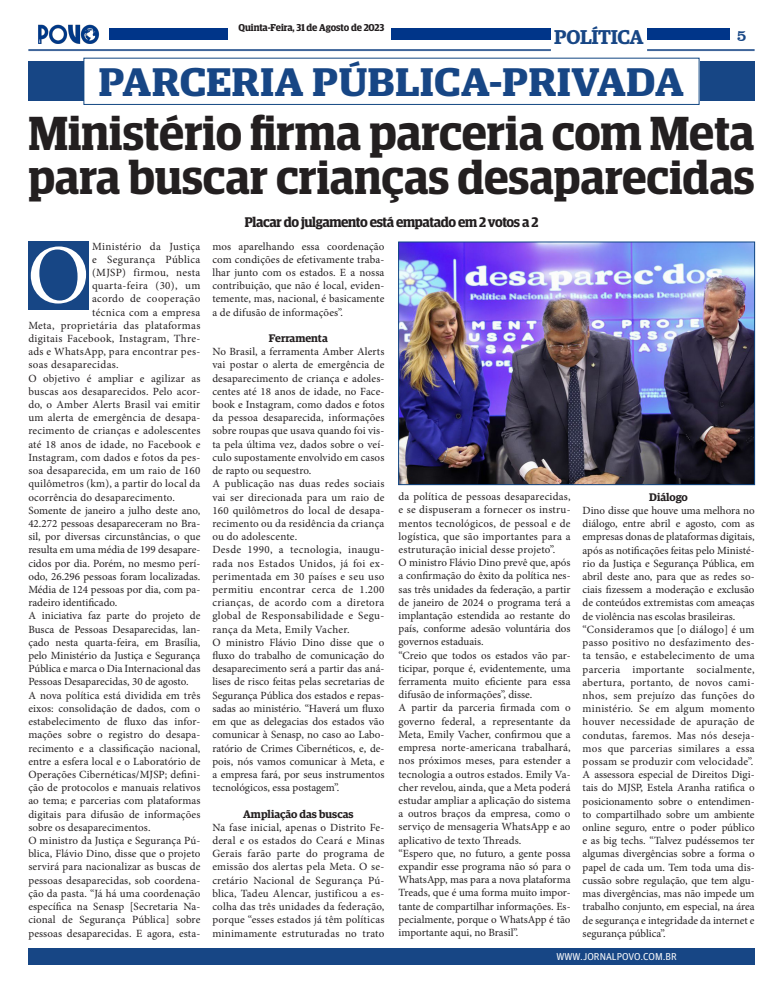
<style>
.page{position:relative;width:783px;height:993px;background:#fff}
.page>*{position:absolute;margin:0;border:0;box-sizing:border-box;transform-origin:0 0}
.t1{font:83.8px "Minion Pro";color:#fff}
.t2{font:600 47.8px "Guardian Egyptian Display";color:#231f20}
.t3{font:600 46.8px "Guardian Egyptian Display";color:#231f20}
.t4{font:600 40px "Guardian Egyptian Display";letter-spacing:.01em;color:#174685;scale:1.1 1}
.t5{font:600 20px "Guardian Egyptian";letter-spacing:-.02em;color:#174685}
.t6{font:16px "Clarendon BT";color:#174685}
.t7{font:600 14px "Guardian Egyptian Display";letter-spacing:-.025em;color:#231f20}
.t8{font:11px/13.2px "Minion Pro";letter-spacing:.01em;color:#231f20;text-align:justify}
.t9{font:11px "Minion Pro";letter-spacing:.03em;color:#231f20}
.t10{font:600 11px "Guardian Egyptian";color:#231f20}
.t11{font:600 10px "Guardian Egyptian Display";letter-spacing:-.005em;color:#231f20}
.t12{font:10px "Guardian Agate Sans G1 D Regular";color:#fff}
</style>
<div class="page">
<div style="left:28px;top:947px;width:726px;height:17px;background:#174685"></div>
<img style="left:38px;top:24px;width:62px;height:20px">
<div style="left:391px;top:28px;width:159px;height:12px;background:#003589"></div>
<div style="left:647px;top:28px;width:82px;height:12px;background:#003589"></div>
<hr style="left:647px;top:49px;width:107px;height:2px;background:#174685">
<hr style="left:28px;top:49px;width:522px;height:2px;background:#174685">
<div style="left:109px;top:28px;width:118px;height:12px;background:#003589"></div>
<div style="left:28px;top:61px;width:726px;height:40px;background:#174685"></div>
<div style="left:84px;top:58px;width:615px;height:46px;background:#fff"></div>
<div style="left:83px;top:58px;width:616px;height:47px;border:1px solid #114682"></div>
<div style="left:28px;top:241px;width:61px;height:68px;background:#174685"></div>
<img style="left:400px;top:243px;width:353px;height:240px">
<div style="left:398px;top:241px;width:357px;height:244px;border:1px solid #114683"></div>
<p class="t11" style="left:238px;top:22px;width:147px">Quinta-Feira, 31 de Agosto de 2023</p>
<h3 class="t5" style="left:554px;top:22px;width:91px">POLÍTICA</h3>
<p class="t4" style="left:99px;top:60px;width:533px">PARCERIA PÚBLICA-PRIVADA</p>
<h3 class="t6" style="left:736px;top:25px;width:11px">5</h3>
<p class="t2" style="left:28px;top:107px;width:727px">Ministério firma parceria com Meta</p>
<p class="t3" style="left:28px;top:152px;width:727px">para buscar crianças desaparecidas</p>
<p class="t9" style="left:92px;top:238px;width:110px">Ministério da Justiça</p>
<p class="t9" style="left:92px;top:252px;width:110px">e Segurança Pública</p>
<p class="t9" style="left:92px;top:265px;width:110px">(MJSP) firmou, nesta</p>
<p class="t9" style="left:92px;top:278px;width:110px">quarta-feira (30), um</p>
<p class="t9" style="left:92px;top:291px;width:110px">acordo de cooperação</p>
<p class="t9" style="left:92px;top:304px;width:110px">técnica com a empresa</p>
<p class="t8" style="left:28px;top:318px;width:173px">Meta, proprietária das plataformas</p>
<p class="t9" style="left:28px;top:331px;width:173px">digitais Facebook, Instagram, Thre-</p>
<p class="t9" style="left:28px;top:344px;width:173px">ads e WhatsApp, para encontrar pes-</p>
<p class="t9" style="left:28px;top:357px;width:92px">soas desaparecidas.</p>
<p class="t8" style="left:28px;top:371px;width:173px">O objetivo é ampliar e agilizar as buscas aos desaparecidos. Pelo acor&shy;do, o Amber Alerts Brasil vai emitir um alerta de emergência de desapa&shy;recimento de crianças e adolescentes até 18 anos de idade, no Facebook e Instagram, com dados e fotos da pes&shy;soa desaparecida, em um raio de 160 quilômetros (km), a partir do local da ocorrência do desaparecimento.</p>
<p class="t8" style="left:28px;top:503px;width:173px">Somente de janeiro a julho deste ano, 42.272 pessoas desapareceram no Bra&shy;sil, por diversas circunstâncias, o que resulta em uma média de 199 desapare&shy;cidos por dia. Porém, no mesmo perí&shy;odo, 26.296 pessoas foram localizadas.<br>Média de 124 pessoas por dia, com pa&shy;radeiro identificado.</p>
<p class="t8" style="left:28px;top:609px;width:173px">A iniciativa faz parte do projeto de Busca de Pessoas Desaparecidas, lan&shy;çado nesta quarta-feira, em Brasília, pelo Ministério da Justiça e Segurança Pública e marca o Dia Internacional das Pessoas Desaparecidas, 30 de agosto.</p>
<p class="t8" style="left:28px;top:688px;width:173px">A nova política está dividida em três eixos: consolidação de dados, com o estabelecimento de fluxo das infor&shy;mações sobre o registro do desapa&shy;recimento e a classificação nacional, entre a esfera local e o Laboratório de Operações Cibernéticas/MJSP; defini&shy;ção de protocolos e manuais relativos ao tema; e parcerias com plataformas digitais para difusão de informações sobre os desaparecimentos.</p>
<p class="t8" style="left:28px;top:833px;width:173px">O ministro da Justiça e Segurança Pú&shy;blica, Flávio Dino, disse que o projeto servirá para nacionalizar as buscas de pessoas desaparecidas, sob coordena&shy;ção da pasta. “Já há uma coordenação específica na Senasp [Secretaria Na&shy;cional de Segurança Pública] sobre pessoas desaparecidas. E agora, esta-</p>
<p class="t1" style="left:27px;top:219px;width:64px">O</p>
<p class="t7" style="left:245px;top:214px;width:295px">Placar do julgamento está empatado em 2 votos a 2</p>
<p class="t8" style="left:212px;top:239px;width:173px">mos aparelhando essa coordenação com condições de efetivamente traba&shy;lhar junto com os estados. E a nossa contribuição, que não é local, eviden&shy;temente, mas, nacional, é basicamente a de difusão de informações”.</p>
<p class="t10" style="left:269px;top:330px;width:60px">Ferramenta</p>
<p class="t8" style="left:212px;top:345px;width:173px">No Brasil, a ferramenta Amber Alerts vai postar o alerta de emergência de desaparecimento de criança e adoles&shy;centes até 18 anos de idade, no Face&shy;book e Instagram, como dados e fotos da pessoa desaparecida, informações sobre roupas que usava quando foi vis&shy;ta pela última vez, dados sobre o veí&shy;culo supostamente envolvido em casos de rapto ou sequestro.</p>
<p class="t8" style="left:212px;top:477px;width:173px">A publicação nas duas redes sociais vai ser direcionada para um raio de 160 quilômetros do local de desapa&shy;recimento ou da residência da criança ou do adolescente.</p>
<p class="t8" style="left:212px;top:543px;width:173px">Desde 1990, a tecnologia, inaugu&shy;rada nos Estados Unidos, já foi ex&shy;perimentada em 30 países e seu uso permitiu encontrar cerca de 1.200 crianças, de acordo com a diretora global de Responsabilidade e Segu&shy;rança da Meta, Emily Vacher.</p>
<p class="t8" style="left:212px;top:635px;width:173px">O ministro Flávio Dino disse que o fluxo do trabalho de comunicação do desaparecimento será a partir das aná&shy;lises de risco feitas pelas secretarias de Segurança Pública dos estados e repas&shy;sadas ao ministério. “Haverá um fluxo em que as delegacias dos estados vão comunicar à Senasp, no caso ao Labo&shy;ratório de Crimes Cibernéticos, e, de&shy;pois, nós vamos comunicar à Meta, e a empresa fará, por seus instrumentos tecnológicos, essa postagem”.</p>
<p class="t10" style="left:243px;top:805px;width:112px">Ampliação das buscas</p>
<p class="t8" style="left:212px;top:820px;width:173px">Na fase inicial, apenas o Distrito Fe&shy;deral e os estados do Ceará e Minas Gerais farão parte do programa de emissão dos alertas pela Meta. O se&shy;cretário Nacional de Segurança Pú&shy;blica, Tadeu Alencar, justificou a es&shy;colha das três unidades da federação, porque “esses estados já têm políticas minimamente estruturadas no trato</p>
<p class="t8" style="left:398px;top:490px;width:173px">da política de pessoas desaparecidas, e se dispuseram a fornecer os instru&shy;mentos tecnológicos, de pessoal e de logística, que são importantes para a estruturação inicial desse projeto”.</p>
<p class="t8" style="left:398px;top:556px;width:173px">O ministro Flávio Dino prevê que, após a confirmação do êxito da política nes&shy;sas três unidades da federação, a partir de janeiro de 2024 o programa terá a implantação estendida ao restante do país, conforme adesão voluntária dos governos estaduais.</p>
<p class="t8" style="left:398px;top:648px;width:173px">“Creio que todos os estados vão par&shy;ticipar, porque é, evidentemente, uma ferramenta muito eficiente para essa difusão de informações”, disse.</p>
<p class="t8" style="left:398px;top:701px;width:173px">A partir da parceria firmada com o governo federal, a representante da Meta, Emily Vacher, confirmou que a empresa norte-americana trabalhará, nos próximos meses, para estender a tecnologia a outros estados. Emily Va&shy;cher revelou, ainda, que a Meta poderá estudar ampliar a aplicação do sistema a outros braços da empresa, como o serviço de mensageria WhatsApp e ao aplicativo de texto Threads.</p>
<p class="t8" style="left:398px;top:846px;width:173px">“Espero que, no futuro, a gente possa expandir esse programa não só para o WhatsApp, mas para a nova plataforma Treads, que é uma forma muito impor&shy;tante de compartilhar informações. Es&shy;pecialmente, porque o WhatsApp é tão importante aqui, no Brasil”.</p>
<p class="t10" style="left:649px;top:488px;width:40px">Diálogo</p>
<p class="t8" style="left:582px;top:503px;width:173px">Dino disse que houve uma melhora no diálogo, entre abril e agosto, com as empresas donas de plataformas digitais, após as notificações feitas pelo Ministé&shy;rio da Justiça e Segurança Pública, em abril deste ano, para que as redes so&shy;ciais fizessem a moderação e exclusão de conteúdos extremistas com ameaças de violência nas escolas brasileiras.</p>
<p class="t8" style="left:582px;top:622px;width:173px">“Consideramos que [o diálogo] é um passo positivo no desfazimento des&shy;ta tensão, e estabelecimento de uma parceria importante socialmente, abertura, portanto, de novos cami&shy;nhos, sem prejuízo das funções do ministério. Se em algum momento houver necessidade de apuração de condutas, faremos. Mas nós deseja&shy;mos que parcerias similares a essa possam se produzir com velocidade”.</p>
<p class="t8" style="left:582px;top:767px;width:173px">A assessora especial de Direitos Digi&shy;tais do MJSP, Estela Aranha ratifica o posicionamento sobre o entendimen&shy;to compartilhado sobre um ambiente online seguro, entre o poder público e as big techs. “Talvez pudéssemos ter algumas divergências sobre a forma o papel de cada um. Tem toda uma dis&shy;cussão sobre regulação, que tem algu&shy;mas divergências, mas não impede um trabalho conjunto, em especial, na área de segurança e integridade da internet e segurança pública”.</p>
<p class="t12" style="left:556px;top:949px;width:122px">WWW.JORNALPOVO.COM.BR</p>
</div>
